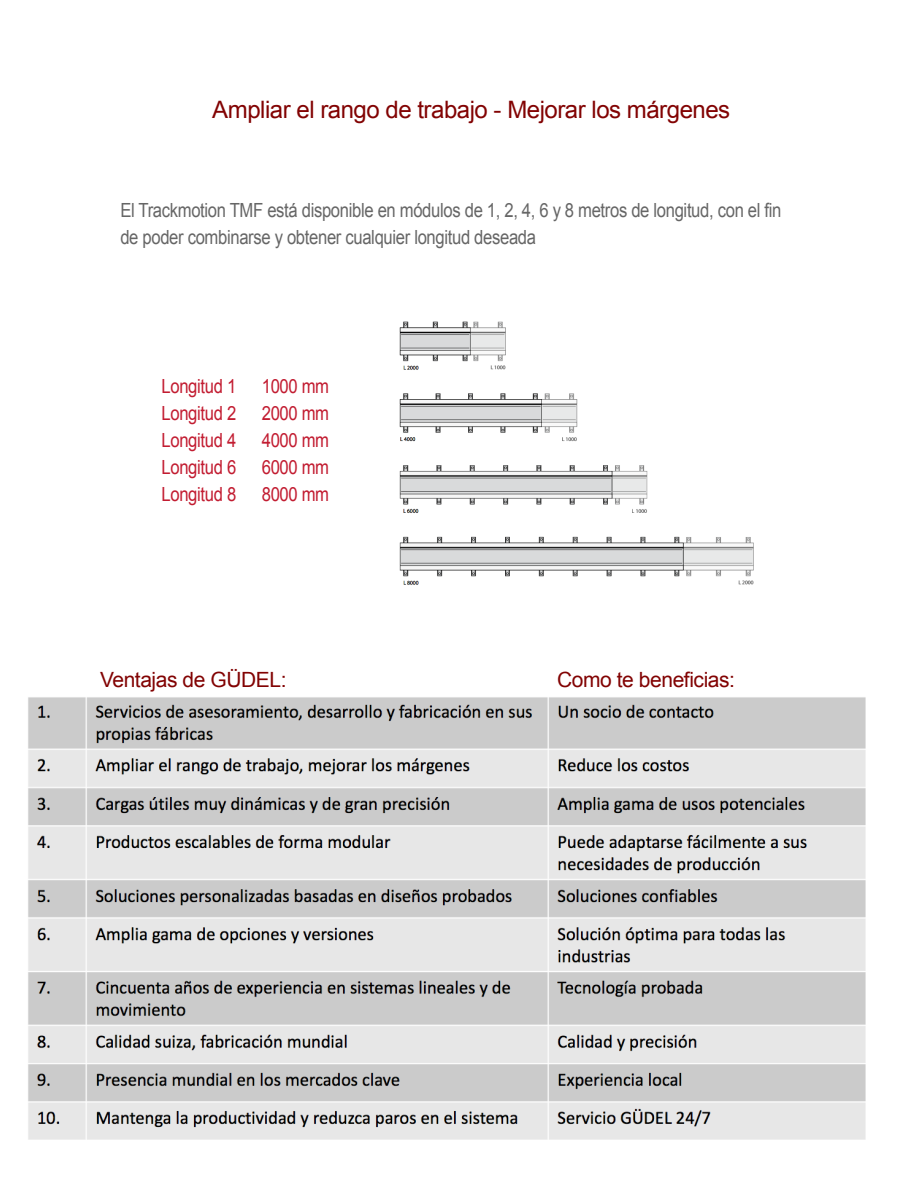
<style>
.page{position:relative;width:918px;height:1188px;background:#fff}
.page>*{position:absolute;margin:0;border:0;box-sizing:border-box;transform-origin:0 0}
.t1{font:24px "Arial";letter-spacing:-.02em;color:#820303}
.t2{font:21px "Arial";letter-spacing:-.02em;color:#820303}
.t3{font:19.5px/27px "Arial";letter-spacing:-.02em;color:#666;scale:.85 1}
.t4{font:19.5px "Arial";letter-spacing:-.02em;color:#c21c31;scale:.85 1}
</style>
<div class="page">
<img style="left:399px;top:321px;width:355px;height:264px">
<img style="left:28px;top:697px;width:838px;height:443px">
<p class="t1" style="left:212px;top:94px;width:519px">Ampliar el rango de trabajo - Mejorar los márgenes</p>
<p class="t3" style="left:120px;top:197px;width:779px">El Trackmotion TMF está disponible en módulos de 1, 2, 4, 6 y 8 metros de longitud, con el fin de poder combinarse y obtener cualquier longitud deseada</p>
<p class="t4" style="left:162px;top:373px;width:89px">Longitud 1</p>
<p class="t4" style="left:262px;top:373px;width:81px">1000 mm</p>
<p class="t4" style="left:162px;top:400px;width:89px">Longitud 2</p>
<p class="t4" style="left:262px;top:400px;width:81px">2000 mm</p>
<p class="t4" style="left:162px;top:427px;width:89px">Longitud 4</p>
<p class="t4" style="left:262px;top:427px;width:81px">4000 mm</p>
<p class="t4" style="left:162px;top:454px;width:89px">Longitud 6</p>
<p class="t4" style="left:262px;top:454px;width:81px">6000 mm</p>
<p class="t4" style="left:162px;top:481px;width:89px">Longitud 8</p>
<p class="t4" style="left:262px;top:481px;width:81px">8000 mm</p>
<p class="t2" style="left:100px;top:666px;width:188px">Ventajas de GÜDEL:</p>
<p class="t2" style="left:557px;top:666px;width:180px">Como te beneficias:</p>
</div>
